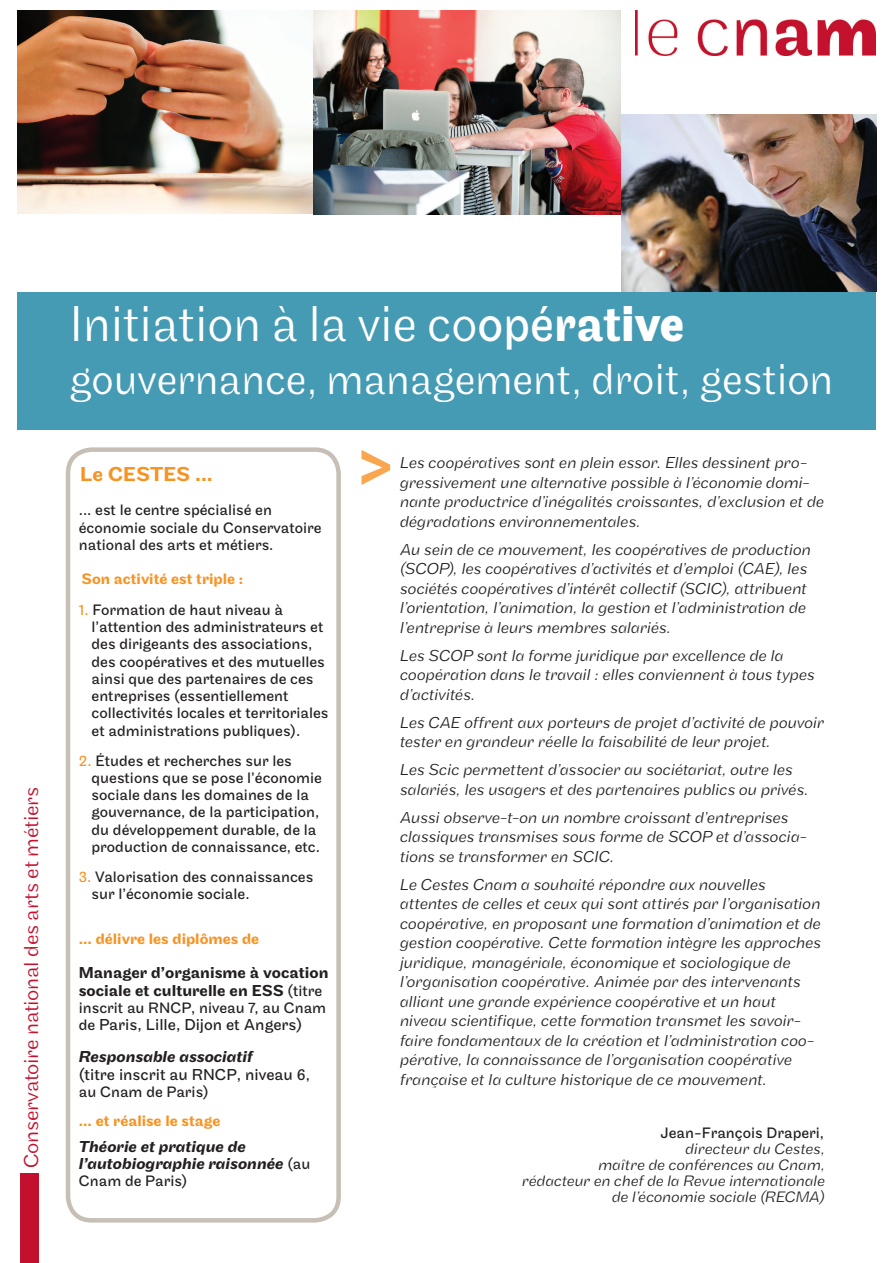
<style>
.page{position:relative;width:893px;height:1263px;background:#fff}
.page>*{position:absolute;margin:0;border:0;box-sizing:border-box;transform-origin:0 0}
.t1{font:500 72px "Maple";color:#f9a64f}
.t2{font:300 52.5px "Maple";color:#fff;scale:.93 1}
.t3{font:300 45px "Maple";color:#fff;scale:.93 1}
.t4{font:300 21px "Maple";letter-spacing:-.01em;color:#c3102e}
.t5{font:500 21px "Maple";color:#f79324}
.t6{font:italic 300 16.5px/19.5px "Maple";letter-spacing:-.005em;color:#231f20}
.t7{font:16.5px/32.2px "Maple";color:#231f20}
.t8{font:500 16.5px/17.2px "Maple";color:#231f20}
.t9{font:italic 500 16.5px/17.2px "Maple";color:#231f20}
.t10{font:15.75px/17.2px "Maple";color:#231f20}
.t11{font:italic 300 15.75px/16px "Maple";color:#231f20;text-align:right}
.t12{font:500 15.75px "Maple";color:#f79324}
.s1{font-weight:400}
.s2{font-weight:500}
.s3{font-weight:700}
.s4{color:#f79324}
.s5{font-weight:400;font-size:15.75px}
.s6{font-size:15.75px}
.s7{font-weight:500;font-style:italic}
.s8{font-weight:400;font-style:normal;font-size:15.75px}
</style>
<div class="page">
<div style="left:20px;top:1174px;width:18px;height:89px;background:#c3102e"></div>
<div style="left:17px;top:201px;width:859px;height:228px;background:#459ab4"></div>
<div style="left:66px;top:447px;width:275px;height:775px;border:4px solid #c7bfb5;border-radius:24px"></div>
<img style="left:621px;top:115px;width:255px;height:176px">
<div style="left:17px;top:213px;width:604px;height:78px;background:#fff"></div>
<img style="left:635px;top:11px;width:241px;height:44px">
<img style="left:17px;top:11px;width:296px;height:202px">
<img style="left:313px;top:11px;width:308px;height:203px">
<p class="t4" style="left:19px;top:1168px;width:383px;rotate:-90deg">Conservatoire national des arts et métiers</p>
<h2 class="t2" style="left:69px;top:294px;width:663px">Initiation à la vie co<span class="s1">opé</span><span class="s2">rat</span><span class="s3">ive</span></h2>
<h3 class="t3" style="left:69px;top:353px;width:823px">gouvernance, management, droit, gestion</h3>
<p class="t5" style="left:80px;top:462px;width:134px">Le CESTES ...</p>
<p class="t10" style="left:79px;top:502px;width:244px">... est le centre spécialisé en économie sociale du Conservatoire national des arts et métiers.</p>
<p class="t12" style="left:82px;top:570px;width:163px">Son activité est triple :</p>
<p class="t10" style="left:92px;top:602px;width:238px;text-indent:-13px"><span class="s4">1.</span> Formation de haut niveau à l’attention des administrateurs et des dirigeants des associations, des coopératives et des mutuelles ainsi que des partenaires de ces entreprises (essentiellement collectivités locales et territoriales et administrations publiques).</p>
<p class="t10" style="left:92px;top:752px;width:232px;text-indent:-13px"><span class="s4">2.</span> études et recherches sur les questions que se pose l’économie sociale dans les domaines de la gouvernance, de la participation, du développement durable, de la production de connaissance, etc.</p>
<p class="t10" style="left:92px;top:869px;width:223px;text-indent:-13px"><span class="s4">3.</span> Valorisation des connaissances sur l’économie sociale.</p>
<p class="t12" style="left:79px;top:929px;width:182px">... délivre les diplômes de</p>
<p class="t8" style="left:79px;top:965px;width:251px">Manager d’organisme à vocation sociale et culturelle en ESS <span class="s5">(titre</span></p>
<p class="t10" style="left:79px;top:999px;width:249px">inscrit au RNCP, niveau 7, au Cnam</p>
<p class="t7" style="left:79px;top:1009px;width:225px"><span class="s6">de</span> Paris, Lille, Dijon et Angers)<br><span class="s7">Responsable associatif</span></p>
<p class="t7" style="left:79px;top:1058px;width:233px">(titre inscrit au RNCP, niveau 6<span class="s6">,</span></p>
<p class="t10" style="left:79px;top:1083px;width:131px">au Cnam de Paris)</p>
<p class="t12" style="left:79px;top:1112px;width:143px">... et réalise le stage</p>
<p class="t9" style="left:79px;top:1138px;width:233px">Théorie et pratique de l’autobiographie raisonnée <span class="s8">(au</span></p>
<p class="t10" style="left:79px;top:1173px;width:110px">Cnam de Paris)</p>
<h1 class="t1" style="left:357px;top:419px;width:37px">&gt;</h1>
<p class="t6" style="left:400px;top:453px;width:426px">Les coopératives sont en plein essor. Elles dessinent pro&shy;gressivement une alternative possible à l’économie domi&shy;nante productrice d’inégalités croissantes, d’exclusion et de dégradations environnementales.</p>
<p class="t6" style="left:400px;top:539px;width:413px">Au sein de ce mouvement, les coopératives de production (SCOP), les coopératives d’activités et d’emploi (CAE), les sociétés coopératives d’intérêt collectif (SCIC), attribuent l’orientation, l’animation, la gestion et l’administration de l’entreprise à leurs membres salariés.</p>
<p class="t6" style="left:400px;top:645px;width:417px">Les SCOP sont la forme juridique par excellence de la coopération dans le travail : elles conviennent à tous types d’activités.</p>
<p class="t6" style="left:400px;top:712px;width:426px">Les CAE offrent aux porteurs de projet d’activité de pouvoir tester en grandeur réelle la faisabilité de leur projet.</p>
<p class="t6" style="left:400px;top:760px;width:410px">Les Scic permettent d’associer au sociétariat, outre les salariés, les usagers et des partenaires publics ou privés.</p>
<p class="t6" style="left:400px;top:807px;width:409px">Aussi observe-t-on un nombre croissant d’entreprises classiques transmises sous forme de SCOP et d’associa&shy;tions se transformer en SCIC.</p>
<p class="t6" style="left:400px;top:874px;width:423px">Le Cestes Cnam a souhaité répondre aux nouvelles attentes de celles et ceux qui sont attirés par l’organisation coopérative, en proposant une formation d’animation et de gestion coopérative. Cette formation intègre les approches juridique, managériale, économique et sociologique de l’organisation coopérative. Animée par des intervenants alliant une grande expérience coopérative et un haut niveau scientifique, cette formation transmet les savoir&shy;faire fondamentaux de la création et l’administration coo&shy;pérative, la connaissance de l’organisation coopérative française et la culture historique de ce mouvement.</p>
<p class="t10" style="left:660px;top:1124px;width:165px">Jean-François Draperi,</p>
<p class="t11" style="left:522px;top:1140px;width:305px">directeur du Cestes,<br>maître de conférences au Cnam,<br>rédacteur en chef de la Revue internationale de l’économie sociale (RECMA)</p>
</div>
